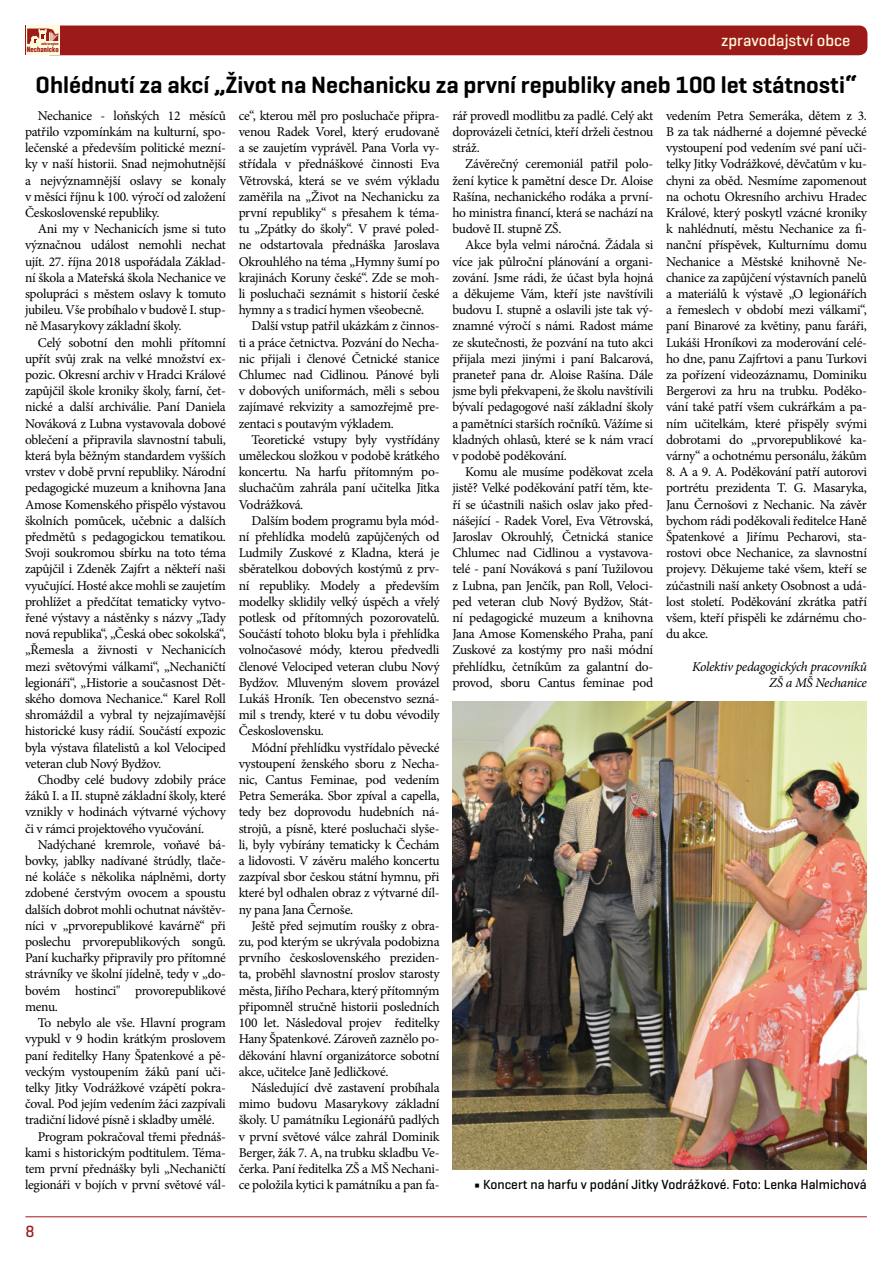
<style>
.page{position:relative;width:893px;height:1263px;background:#fff}
.page>*{position:absolute;margin:0;border:0;box-sizing:border-box;transform-origin:0 0}
.t1{font:600 24px "Geogrotesque";color:#000}
.t2{font:500 16.5px "Geogrotesque";color:#fffbdc}
.t3{font:500 16.5px "Geogrotesque";color:#9c1b19}
.t4{font:13.5px/16.2px "Minion Pro";letter-spacing:-.02em;color:#000;text-align:justify}
.t5{font:500 13.5px "Geogrotesque";color:#000}
.t6{font:italic 13.5px/16.2px "Minion Pro";letter-spacing:-.025em;color:#000;text-align:right}
.s1{font-family:"Minion Pro";font-weight:400;font-style:italic}
</style>
<div class="page">
<div style="left:43px;top:26px;width:824px;height:29px;background:#9c1b19;border-radius:9px"></div>
<div style="left:26px;top:26px;width:34px;height:29px;background:#fffbdc"></div>
<svg style="left:27px;top:28px;width:23px;height:1px"></svg>
<img style="left:452px;top:702px;width:415px;height:467px">
<hr style="left:25px;top:1216px;width:842px;height:1px;background:#9c1b19">
<svg style="left:27px;top:29px;width:32px;height:15px"></svg>
<p class="t2" style="left:721px;top:30px;width:131px">zpravodajství obce</p>
<h1 class="t1" style="left:36px;top:70px;width:822px">Ohlédnutí za akcí „Život na Nechanicku za první republiky aneb 100 let státnosti“</h1>
<p class="t4" style="left:25px;top:107px;width:202px;text-indent:13px">Nechanice - loňských 12 měsíců patřilo vzpomínkám na kulturní, spo&shy;lečenské a především politické mezní&shy;ky v naší historii. Snad nejmohutnější a nejvýznamnější oslavy se konaly v měsíci říjnu k 100. výročí od založení Československé republiky.</p>
<p class="t4" style="left:25px;top:221px;width:202px;text-indent:13px">Ani my v Nechanicích jsme si tuto význačnou událost nemohli nechat ujít. 27. října 2018 uspořádala Základ&shy;ní škola a Mateřská škola Nechanice ve spolupráci s městem oslavy k tomuto jubileu. Vše probíhalo v budově I. stup&shy;ně Masarykovy základní školy.</p>
<p class="t4" style="left:25px;top:334px;width:202px;text-indent:13px">Celý sobotní den mohli přítomní upřít svůj zrak na velké množství ex&shy;pozic. Okresní archiv v Hradci Králové zapůjčil škole kroniky školy, farní, čet&shy;nické a další archiválie. Paní Daniela Nováková z Lubna vystavovala dobové oblečení a připravila slavnostní tabuli, která byla běžným standardem vyšších vrstev v době první republiky. Národní pedagogické muzeum a knihovna Jana Amose Komenského přispělo výstavou školních pomůcek, učebnic a dalších předmětů s pedagogickou tematikou.<br>Svoji soukromou sbírku na toto téma zapůjčil i Zdeněk Zajfrt a někteří naši vyučující. Hosté akce mohli se zaujetím prohlížet a předčítat tematicky vytvo&shy;řené výstavy a nástěnky s názvy „Tady nová republika“, „Česká obec sokolská“, „Řemesla a živnosti v Nechanicích mezi světovými válkami“, „Nechaničtí legionáři“, „Historie a současnost Dět&shy;ského domova Nechanice.“ Karel Roll shromáždil a vybral ty nejzajímavější historické kusy rádií. Součástí expozic byla výstava filatelistů a kol Velociped veteran club Nový Bydžov.</p>
<p class="t4" style="left:25px;top:772px;width:202px;text-indent:13px">Chodby celé budovy zdobily práce žáků I. a II. stupně základní školy, které vznikly v hodinách výtvarné výchovy či v rámci projektového vyučování.</p>
<p class="t4" style="left:25px;top:836px;width:202px;text-indent:13px">Nadýchané kremrole, voňavé bá&shy;bovky, jablky nadívané štrúdly, tlače&shy;né koláče s několika náplněmi, dorty zdobené čerstvým ovocem a spoustu dalších dobrot mohli ochutnat návštěv&shy;níci v „prvorepublikové kavárně“ při poslechu prvorepublikových songů.<br>Paní kuchařky připravily pro přítomné strávníky ve školní jídelně, tedy v „do&shy;bovém hostinci" provorepublikové menu.</p>
<p class="t4" style="left:38px;top:1015px;width:190px">To nebylo ale vše. Hlavní program</p>
<p class="t4" style="left:25px;top:1031px;width:202px">vypukl v 9 hodin krátkým proslovem</p>
<p class="t4" style="left:25px;top:1047px;width:202px">paní ředitelky Hany Špatenkové a pě-</p>
<p class="t4" style="left:25px;top:1063px;width:202px">veckým vystoupením žáků paní uči-</p>
<p class="t4" style="left:25px;top:1079px;width:202px">telky Jitky Vodrážkové vzápětí pokra-</p>
<p class="t4" style="left:25px;top:1096px;width:202px">čoval. Pod jejím vedením žáci zazpívali</p>
<p class="t4" style="left:25px;top:1112px;width:191px">tradiční lidové písně i skladby umělé.</p>
<p class="t4" style="left:38px;top:1128px;width:190px">Program pokračoval třemi přednáš-</p>
<p class="t4" style="left:25px;top:1144px;width:202px">kami s historickým podtitulem. Téma-</p>
<p class="t4" style="left:25px;top:1160px;width:202px">tem první přednášky byli „Nechaničtí</p>
<p class="t4" style="left:25px;top:1177px;width:202px">legionáři v bojích v první světové vál-</p>
<p class="t4" style="left:239px;top:107px;width:202px">ce“, kterou měl pro posluchače připra&shy;venou Radek Vorel, který erudovaně a se zaujetím vyprávěl. Pana Vorla vy&shy;střídala v přednáškové činnosti Eva Větrovská, která se ve svém výkladu zaměřila na „Život na Nechanicku za první republiky“ s přesahem k téma&shy;tu „Zpátky do školy“. V pravé poled&shy;ne odstartovala přednáška Jaroslava Okrouhlého na téma „Hymny šumí po krajinách Koruny české“. Zde se moh&shy;li posluchači seznámit s historií české hymny a s tradicí hymen všeobecně.</p>
<p class="t4" style="left:239px;top:318px;width:202px;text-indent:13px">Další vstup patřil ukázkám z činnos&shy;ti a práce četnictva. Pozvání do Necha&shy;nic přijali i členové Četnické stanice Chlumec nad Cidlinou. Pánové byli v dobových uniformách, měli s sebou zajímavé rekvizity a samozřejmě pre&shy;zentaci s poutavým výkladem.</p>
<p class="t4" style="left:239px;top:431px;width:202px;text-indent:13px">Teoretické vstupy byly vystřídány uměleckou složkou v podobě krátkého koncertu. Na harfu přítomným po&shy;sluchačům zahrála paní učitelka Jitka Vodrážková.</p>
<p class="t4" style="left:239px;top:512px;width:202px;text-indent:13px">Dalším bodem programu byla mód&shy;ní přehlídka modelů zapůjčených od Ludmily Zuskové z Kladna, která je sběratelkou dobových kostýmů z prv&shy;ní republiky. Modely a především modelky sklidily velký úspěch a vřelý potlesk od přítomných pozorovatelů.<br>Součástí tohoto bloku byla i přehlídka volnočasové módy, kterou předvedli členové Velociped veteran clubu Nový Bydžov. Mluveným slovem provázel Lukáš Hroník. Ten obecenstvo sezná&shy;mil s trendy, které v tu dobu vévodily Československu.</p>
<p class="t4" style="left:239px;top:739px;width:202px;text-indent:13px">Módní přehlídku vystřídalo pěvecké vystoupení ženského sboru z Necha&shy;nic, Cantus Feminae, pod vedením Petra Semeráka. Sbor zpíval a capella, tedy bez doprovodu hudebních ná&shy;strojů, a písně, které posluchači slyše&shy;li, byly vybírány tematicky k Čechám a lidovosti. V závěru malého koncertu zazpíval sbor českou státní hymnu, při které byl odhalen obraz z výtvarné díl&shy;ny pana Jana Černoše.</p>
<p class="t4" style="left:239px;top:917px;width:202px;text-indent:13px">Ještě před sejmutím roušky z obra&shy;zu, pod kterým se ukrývala podobizna prvního československého preziden&shy;ta, proběhl slavnostní proslov starosty města, Jiřího Pechara, který přítomným připomněl stručně historii posledních 100 let. Následoval projev ředitelky Hany Špatenkové. Zároveň zaznělo po&shy;děkování hlavní organizátorce sobotní akce, učitelce Janě Jedličkové.</p>
<p class="t4" style="left:239px;top:1079px;width:202px;text-indent:13px">Následující dvě zastavení probíhala mimo budovu Masarykovy základní školy. U památníku Legionářů padlých v první světové válce zahrál Dominik Berger, žák 7. A, na trubku skladbu Ve&shy;čerka. Paní ředitelka ZŠ a MŠ Nechani&shy;ce položila kytici k památníku a pan fa-</p>
<p class="t4" style="left:452px;top:107px;width:202px">rář provedl modlitbu za padlé. Celý akt doprovázeli četníci, kteří drželi čestnou stráž.</p>
<p class="t4" style="left:452px;top:156px;width:202px;text-indent:13px">Závěrečný ceremoniál patřil polo&shy;žení kytice k pamětní desce Dr. Aloise Rašína, nechanického rodáka a první&shy;ho ministra financí, která se nachází na budově II. stupně ZŠ.</p>
<p class="t4" style="left:452px;top:237px;width:202px;text-indent:13px">Akce byla velmi náročná. Žádala si více jak půlroční plánování a organi&shy;zování. Jsme rádi, že účast byla hojná a děkujeme Vám, kteří jste navštívili budovu I. stupně a oslavili jste tak vý&shy;znamné výročí s námi. Radost máme ze skutečnosti, že pozvání na tuto akci přijala mezi jinými i paní Balcarová, praneteř pana dr. Aloise Rašína. Dále jsme byli překvapeni, že školu navštívili bývalí pedagogové naší základní školy a pamětníci starších ročníků. Vážíme si kladných ohlasů, které se k nám vrací v podobě poděkování.</p>
<p class="t4" style="left:452px;top:464px;width:202px;text-indent:13px">Komu ale musíme poděkovat zcela jistě? Velké poděkování patří těm, kte&shy;ří se účastnili našich oslav jako před&shy;nášející - Radek Vorel, Eva Větrovská, Jaroslav Okrouhlý, Četnická stanice Chlumec nad Cidlinou a vystavova&shy;telé - paní Nováková s paní Tužilovou z Lubna, pan Jenčík, pan Roll, Veloci&shy;ped veteran club Nový Bydžov, Stát&shy;ní pedagogické muzeum a knihovna Jana Amose Komenského Praha, paní Zuskové za kostýmy pro naši módní přehlídku, četníkům za galantní do&shy;provod, sboru Cantus feminae pod</p>
<p class="t4" style="left:666px;top:107px;width:202px">vedením Petra Semeráka, dětem z 3.<br>B za tak nádherné a dojemné pěvecké vystoupení pod vedením své paní uči&shy;telky Jitky Vodrážkové, děvčatům v ku&shy;chyni za oběd. Nesmíme zapomenout na ochotu Okresního archivu Hradec Králové, který poskytl vzácné kroniky k nahlédnutí, městu Nechanice za fi&shy;nanční příspěvek, Kulturnímu domu Nechanice a Městské knihovně Ne&shy;chanice za zapůjčení výstavních panelů a materiálů k výstavě „O legionářích a řemeslech v období mezi válkami“, paní Binarové za květiny, panu faráři, Lukáši Hroníkovi za moderování celé&shy;ho dne, panu Zajfrtovi a panu Turkovi za pořízení videozáznamu, Dominiku Bergerovi za hru na trubku. Poděko&shy;vání také patří všem cukrářkám a pa&shy;ním učitelkám, které přispěly svými dobrotami do „prvorepublikové ka&shy;várny“ a ochotnému personálu, žákům</p>
<p class="t4" style="left:666px;top:464px;width:202px">8. A a 9. A. Poděkování patří autorovi portrétu prezidenta T. G. Masaryka, Janu Černošovi z Nechanic. Na závěr bychom rádi poděkovali ředitelce Haně Špatenkové a Jiřímu Pecharovi, sta&shy;rostovi obce Nechanice, za slavnostní projevy. Děkujeme také všem, kteří se zúčastnili naší ankety Osobnost a udá&shy;lost století. Poděkování zkrátka patří všem, kteří přispěli ke zdárnému cho&shy;du akce.</p>
<p class="t6" style="left:692px;top:658px;width:176px">Kolektiv pedagogických pracovníků<br>ZŠ a MŠ Nechanice</p>
<p class="t5" style="left:474px;top:1176px;width:394px"><span class="s1">■</span> Koncert na harfu v podání Jitky Vodrážkové. Foto: Lenka Halmichová</p>
<p class="t3" style="left:26px;top:1221px;width:11px">8</p>
</div>
